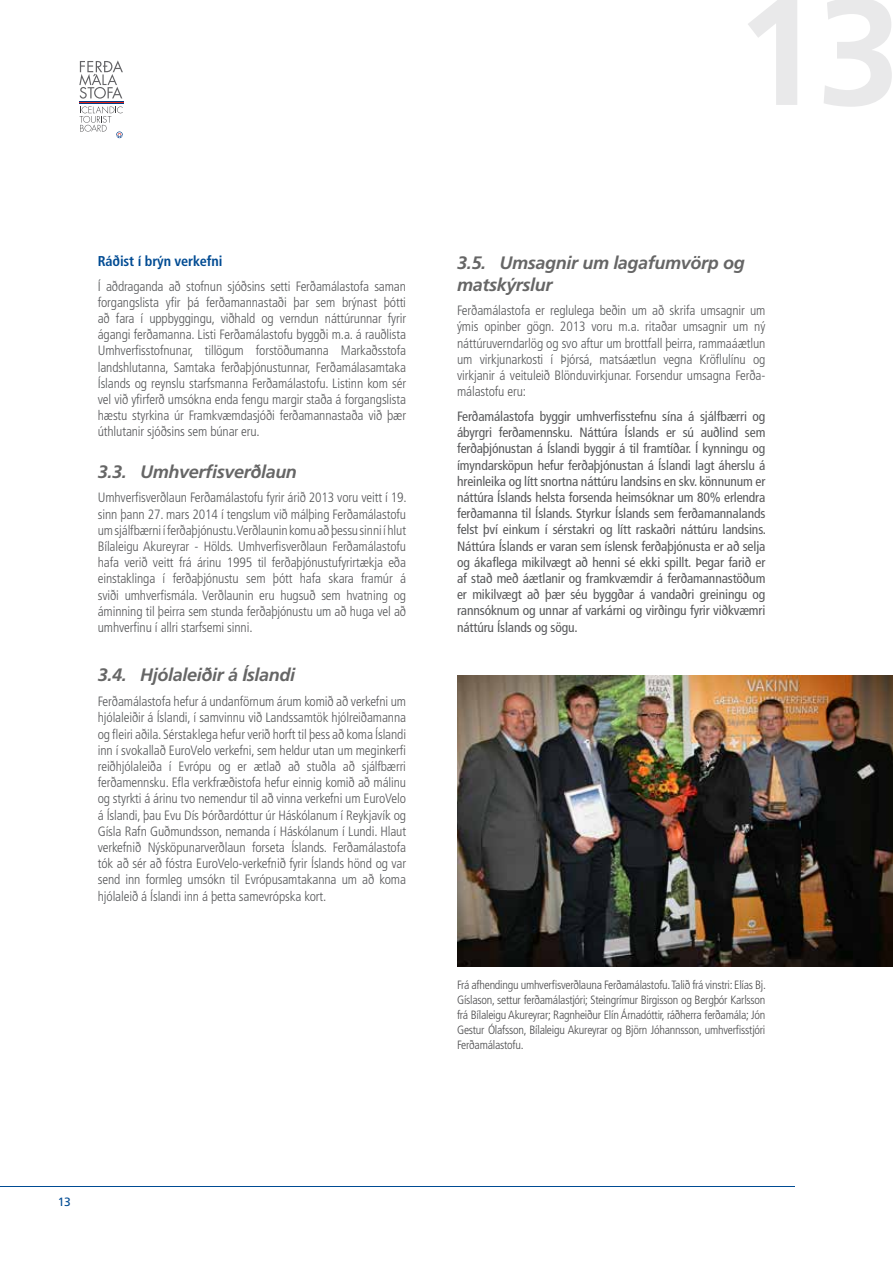
<style>
.page{position:relative;width:893px;height:1263px;background:#fff}
.page>*{position:absolute;margin:0;border:0;box-sizing:border-box;transform-origin:0 0}
.t1{font:700 151.5px "Frutiger LT Std";color:#e9e9ea}
.t2{font:italic 700 18px/21.6px "Frutiger LT Std";letter-spacing:-.02em;color:#666}
.t3{font:700 condensed 14.25px "Frutiger LT Std";letter-spacing:-.01em;color:#004b93}
.t4{font:300 condensed 13.5px/16.2px "Frutiger LT Std";letter-spacing:-.01em;color:#57585a;text-align:justify}
.t5{font:condensed 13.5px/16.2px "Frutiger LT Std";letter-spacing:-.01em;color:#57585a;text-align:justify}
.t6{font:300 condensed 12px/15px "Frutiger LT Std";letter-spacing:-.02em;color:#4b4b4d;text-align:justify}
.t7{font:12px "Frutiger LT Std";color:#004b93}
</style>
<div class="page">
<hr style="left:0;top:1186px;width:795px;height:1px;background:#004b93">
<svg style="left:79px;top:60px;width:44px;height:78px"></svg>
<img style="left:457px;top:676px;width:436px;height:291px">
<h1 class="t1" style="left:736px;top:-37px;width:167px">13</h1>
<p class="t3" style="left:98px;top:252px;width:126px">Ráðist í brýn verkefni</p>
<p class="t4" style="left:98px;top:278px;width:310px">Í aðdraganda að stofnun sjóðsins setti Ferðamálastofa saman forgangslista yfir þá ferðamannastaði þar sem brýnast þótti að fara í uppbyggingu, viðhald og verndun náttúrunnar fyrir ágangi ferðamanna. Listi Ferðamálastofu byggði m.a. á rauðlista Umhverfisstofnunar, tillögum forstöðumanna Markaðsstofa landshlutanna, Samtaka ferðaþjónustunnar, Ferðamálasamtaka Íslands og reynslu starfsmanna Ferðamálastofu. Listinn kom sér vel við yfirferð umsókna enda fengu margir staða á forgangslista hæstu styrkina úr Framkvæmdasjóði ferðamannastaða við þær úthlutanir sjóðsins sem búnar eru.</p>
<h2 class="t2" style="left:98px;top:461px;width:201px">3.3. Umhverfisverðlaun</h2>
<p class="t4" style="left:98px;top:490px;width:310px">Umhverfisverðlaun Ferðamálastofu fyrir árið 2013 voru veitt í 19. sinn þann 27. mars 2014 í tengslum við málþing Ferðamálastofu um sjálfbærni í ferðaþjónustu. Verðlaunin komu að þessu sinni í hlut Bílaleigu Akureyrar - Hölds. Umhverfisverðlaun Ferðamálastofu hafa verið veitt frá árinu 1995 til ferðaþjónustufyrirtækja eða einstaklinga í ferðaþjónustu sem þótt hafa skara framúr á sviði umhverfismála. Verðlaunin eru hugsuð sem hvatning og áminning til þeirra sem stunda ferðaþjónustu um að huga vel að umhverfinu í allri starfsemi sinni.</p>
<h2 class="t2" style="left:98px;top:664px;width:199px">3.4. Hjólaleiðir á Íslandi</h2>
<p class="t4" style="left:98px;top:694px;width:310px">Ferðamálastofa hefur á undanförnum árum komið að verkefni um hjólaleiðir á Íslandi, í samvinnu við Landssamtök hjólreiðamanna og fleiri aðila. Sérstaklega hefur verið horft til þess að koma Íslandi inn í svokallað EuroVelo verkefni, sem heldur utan um meginkerfi reiðhjólaleiða í Evrópu og er ætlað að stuðla að sjálfbærri ferðamennsku. Efla verkfræðistofa hefur einnig komið að málinu og styrkti á árinu tvo nemendur til að vinna verkefni um EuroVelo á Íslandi, þau Evu Dís Þórðardóttur úr Háskólanum í Reykjavík og Gísla Rafn Guðmundsson, nemanda í Háskólanum í Lundi. Hlaut verkefnið Nýsköpunarverðlaun forseta Íslands. Ferðamálastofa tók að sér að fóstra EuroVelo-verkefnið fyrir Íslands hönd og var send inn formleg umsókn til Evrópusamtakanna um að koma hjólaleið á Íslandi inn á þetta samevrópska kort.</p>
<h2 class="t2" style="left:457px;top:252px;width:289px">3.5. Umsagnir um lagafumvörp og matskýrslur</h2>
<p class="t4" style="left:457px;top:303px;width:310px">Ferðamálastofa er reglulega beðin um að skrifa umsagnir um ýmis opinber gögn. 2013 voru m.a. ritaðar umsagnir um ný náttúruverndarlög og svo aftur um brottfall þeirra, rammaáætlun um virkjunarkosti í Þjórsá, matsáætlun vegna Kröflulínu og virkjanir á veituleið Blönduvirkjunar. Forsendur umsagna Ferða&shy;málastofu eru:</p>
<p class="t5" style="left:457px;top:408px;width:310px">Ferðamálastofa byggir umhverfisstefnu sína á sjálfbærri og ábyrgri ferðamennsku. Náttúra Íslands er sú auðlind sem ferðaþjónustan á Íslandi byggir á til framtíðar. Í kynningu og ímyndarsköpun hefur ferðaþjónustan á Íslandi lagt áherslu á hreinleika og lítt snortna náttúru landsins en skv. könnunum er náttúra Íslands helsta forsenda heimsóknar um 80% erlendra ferðamanna til Íslands. Styrkur Íslands sem ferðamannalands felst því einkum í sérstakri og lítt raskaðri náttúru landsins.<br>Náttúra Íslands er varan sem íslensk ferðaþjónusta er að selja og ákaflega mikilvægt að henni sé ekki spillt. Þegar farið er af stað með áætlanir og framkvæmdir á ferðamannastöðum er mikilvægt að þær séu byggðar á vandaðri greiningu og rannsóknum og unnar af varkárni og virðingu fyrir viðkvæmri náttúru Íslands og sögu.</p>
<p class="t6" style="left:457px;top:978px;width:310px">Frá afhendingu umhverfisverðlauna Ferðamálastofu. Talið frá vinstri: Elías Bj.<br>Gíslason, settur ferðamálastjóri; Steingrímur Birgisson og Bergþór Karlsson frá Bílaleigu Akureyrar; Ragnheiður Elín Árnadóttir, ráðherra ferðamála; Jón Gestur Ólafsson, Bílaleigu Akureyrar og Björn Jóhannsson, umhverfisstjóri Ferðamálastofu.</p>
<p class="t7" style="left:58px;top:1195px;width:15px">13</p>
</div>
